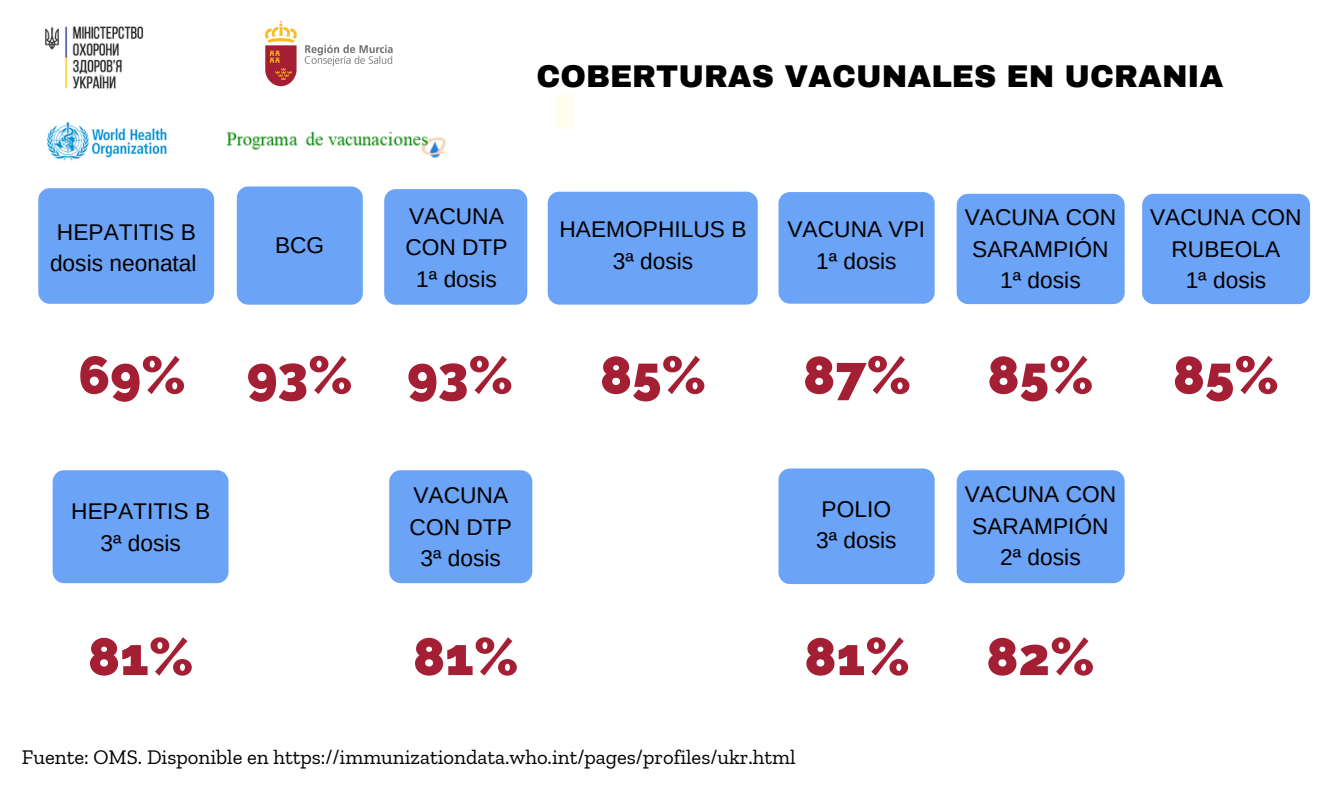
<style>
.page{position:relative;width:1344px;height:788px;background:#fff}
.page>*{position:absolute;margin:0;border:0;box-sizing:border-box;transform-origin:0 0}
.t1{font:800 52.5px "Raleway";color:#a41e34}
.t2{font:900 30.8px "Archivo";color:#000}
.t3{font:22.75px/31.5px "Arimo";color:#000;text-align:center}
.t4{font:20.65px "Zilla Slab";color:#000}
</style>
<div class="page">
<div style="left:237px;top:186px;width:126px;height:118px;background:#6ba3f6;border-radius:11px"></div>
<div style="left:548px;top:192px;width:210px;height:112px;background:#6ba3f6;border-radius:11px"></div>
<div style="left:557px;top:95px;width:17px;height:34px;background:#fefdef"></div>
<div style="left:38px;top:188px;width:176px;height:116px;background:#6ba3f6;border-radius:11px"></div>
<div style="left:53px;top:470px;width:176px;height:113px;background:#6ba3f6;border-radius:11px"></div>
<div style="left:384px;top:189px;width:143px;height:116px;background:#6ba3f6;border-radius:11px"></div>
<div style="left:389px;top:470px;width:143px;height:113px;background:#6ba3f6;border-radius:11px"></div>
<div style="left:779px;top:192px;width:156px;height:111px;background:#6ba3f6;border-radius:11px"></div>
<div style="left:779px;top:468px;width:156px;height:116px;background:#6ba3f6;border-radius:12px"></div>
<div style="left:957px;top:194px;width:168px;height:110px;background:#6ba3f6;border-radius:11px"></div>
<div style="left:957px;top:470px;width:168px;height:113px;background:#6ba3f6;border-radius:11px"></div>
<div style="left:1142px;top:194px;width:168px;height:110px;background:#6ba3f6;border-radius:11px"></div>
<img style="left:45px;top:26px;width:99px;height:63px">
<img style="left:46px;top:122px;width:121px;height:39px">
<img style="left:265px;top:20px;width:128px;height:67px">
<img style="left:226px;top:131px;width:220px;height:28px">
<p class="t2" style="left:537px;top:60px;width:688px">COBERTURAS VACUNALES EN UCRANIA</p>
<p class="t3" style="left:57px;top:216px;width:140px">HEPATITIS B</p>
<p class="t3" style="left:50px;top:247px;width:148px">dosis neonatal</p>
<p class="t3" style="left:275px;top:229px;width:51px">BCG</p>
<p class="t3" style="left:405px;top:200px;width:104px;text-align:left">VACUNA<br>CON DTP</p>
<p class="t3" style="left:416px;top:263px;width:82px">1ª dosis</p>
<p class="t1" style="left:78px;top:344px;width:109px">69%</p>
<p class="t1" style="left:247px;top:344px;width:108px">93%</p>
<p class="t1" style="left:407px;top:344px;width:108px">93%</p>
<p class="t3" style="left:71px;top:495px;width:140px">HEPATITIS B</p>
<p class="t3" style="left:101px;top:527px;width:82px">3ª dosis</p>
<p class="t1" style="left:88px;top:625px;width:107px">81%</p>
<p class="t3" style="left:410px;top:479px;width:104px;text-align:left">VACUNA<br>CON DTP</p>
<p class="t3" style="left:421px;top:542px;width:82px">3ª dosis</p>
<p class="t1" style="left:413px;top:625px;width:107px">81%</p>
<p class="t3" style="left:560px;top:214px;width:189px">HAEMOPHILUS B</p>
<p class="t3" style="left:613px;top:245px;width:82px">3ª dosis</p>
<p class="t1" style="left:600px;top:344px;width:108px">85%</p>
<p class="t3" style="left:787px;top:214px;width:139px">VACUNA VPI</p>
<p class="t3" style="left:816px;top:245px;width:82px">1ª dosis</p>
<p class="t1" style="left:803px;top:344px;width:110px">87%</p>
<p class="t3" style="left:822px;top:493px;width:71px">POLIO</p>
<p class="t3" style="left:816px;top:524px;width:82px">3ª dosis</p>
<p class="t1" style="left:804px;top:625px;width:107px">81%</p>
<p class="t3" style="left:965px;top:202px;width:153px">VACUNA CON<br>SARAMPIÓN</p>
<p class="t3" style="left:1000px;top:265px;width:82px">1ª dosis</p>
<p class="t1" style="left:987px;top:344px;width:108px">85%</p>
<p class="t3" style="left:965px;top:478px;width:153px">VACUNA CON<br>SARAMPIÓN</p>
<p class="t3" style="left:1000px;top:541px;width:82px">2ª dosis</p>
<p class="t1" style="left:986px;top:625px;width:110px">82%</p>
<p class="t3" style="left:1150px;top:202px;width:153px">VACUNA CON<br>RUBEOLA</p>
<p class="t3" style="left:1186px;top:265px;width:82px">1ª dosis</p>
<p class="t1" style="left:1173px;top:344px;width:108px">85%</p>
<p class="t4" style="left:22px;top:744px;width:775px">Fuente: OMS. Disponible en https://immunizationdata.who.int/pages/profiles/ukr.html</p>
</div>
